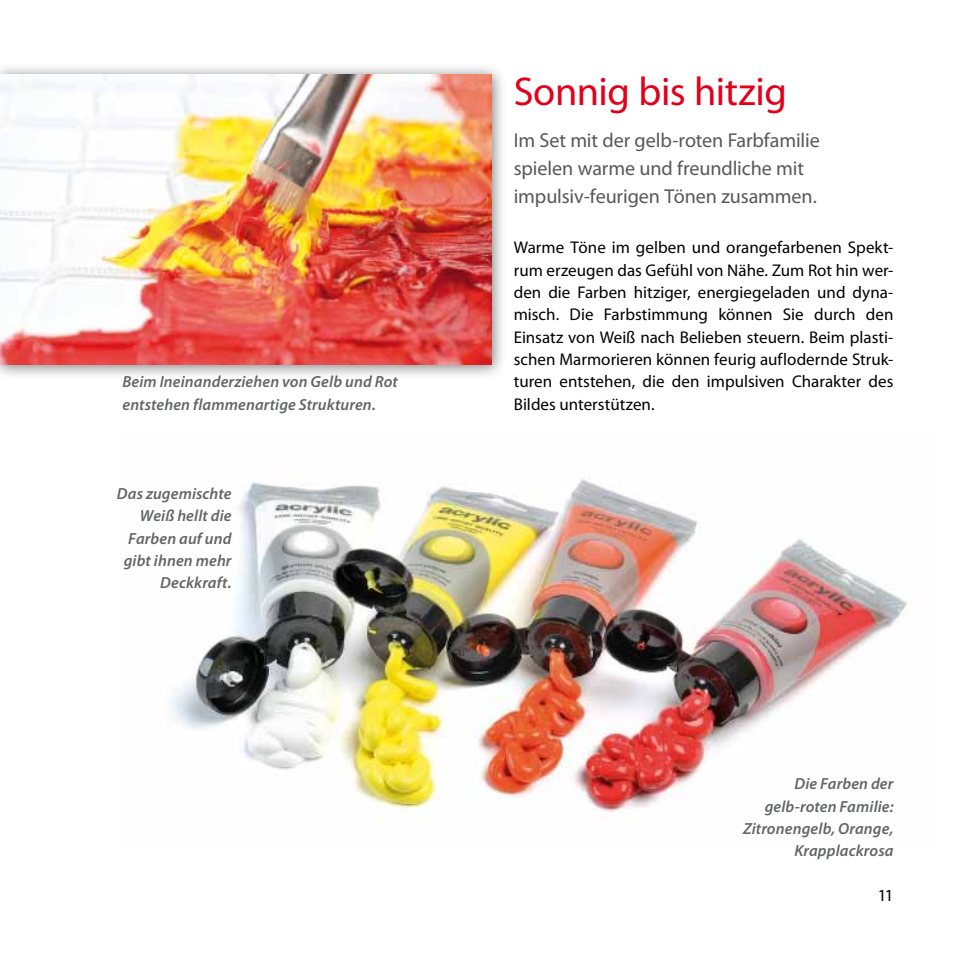
<style>
.page{position:relative;width:968px;height:968px;background:#fff}
.page>*{position:absolute;margin:0;border:0;box-sizing:border-box;transform-origin:0 0}
.t1{font:40.25px "Myriad Pro";letter-spacing:-.01em;color:#e2001a}
.t2{font:20.12px/28px "Myriad Pro";letter-spacing:-.005em;color:#58585a}
.t3{font:16.97px/22.4px "Myriad Pro";color:#000;text-align:justify}
.t4{font:italic 600 16.1px/22.4px "Myriad Pro";letter-spacing:.01em;color:#646567;text-align:right}
</style>
<div class="page">
<img style="left:172px;top:477px;width:735px;height:342px">
<div style="left:0;top:62px;width:506px;height:317px;background:#000;opacity:.5"></div>
<img style="left:0;top:74px;width:491px;height:291px">
<p class="t4" style="left:122px;top:370px;width:277px;text-align:left">Beim Ineinanderziehen von Gelb und Rot entstehen flammenartige Strukturen.</p>
<p class="t4" style="left:117px;top:482px;width:116px">Das zugemischte<br>Weiß hellt die<br>Farben auf und gibt ihnen mehr<br>Deckkraft.</p>
<h1 class="t1" style="left:513px;top:66px;width:274px">Sonnig bis hitzig</h1>
<p class="t2" style="left:513px;top:125px;width:307px">Im Set mit der gelb-roten Farbfamilie spielen warme und freundliche mit impulsiv-feurigen Tönen zusammen.</p>
<p class="t3" style="left:513px;top:236px;width:381px">Warme Töne im gelben und orangefarbenen Spekt&shy;rum erzeugen das Gefühl von Nähe. Zum Rot hin wer&shy;den die Farben hitziger, energiegeladen und dyna&shy;misch. Die Farbstimmung können Sie durch den Einsatz von Weiß nach Belieben steuern. Beim plasti&shy;schen Marmorieren können feurig auflodernde Struk&shy;turen entstehen, die den impulsiven Charakter des Bildes unterstützen.</p>
<p class="t4" style="left:743px;top:772px;width:152px">Die Farben der gelb-roten Familie:<br>Zitronengelb, Orange,<br>Krapplackrosa</p>
<p class="t3" style="left:877px;top:884px;width:17px">11</p>
</div>
